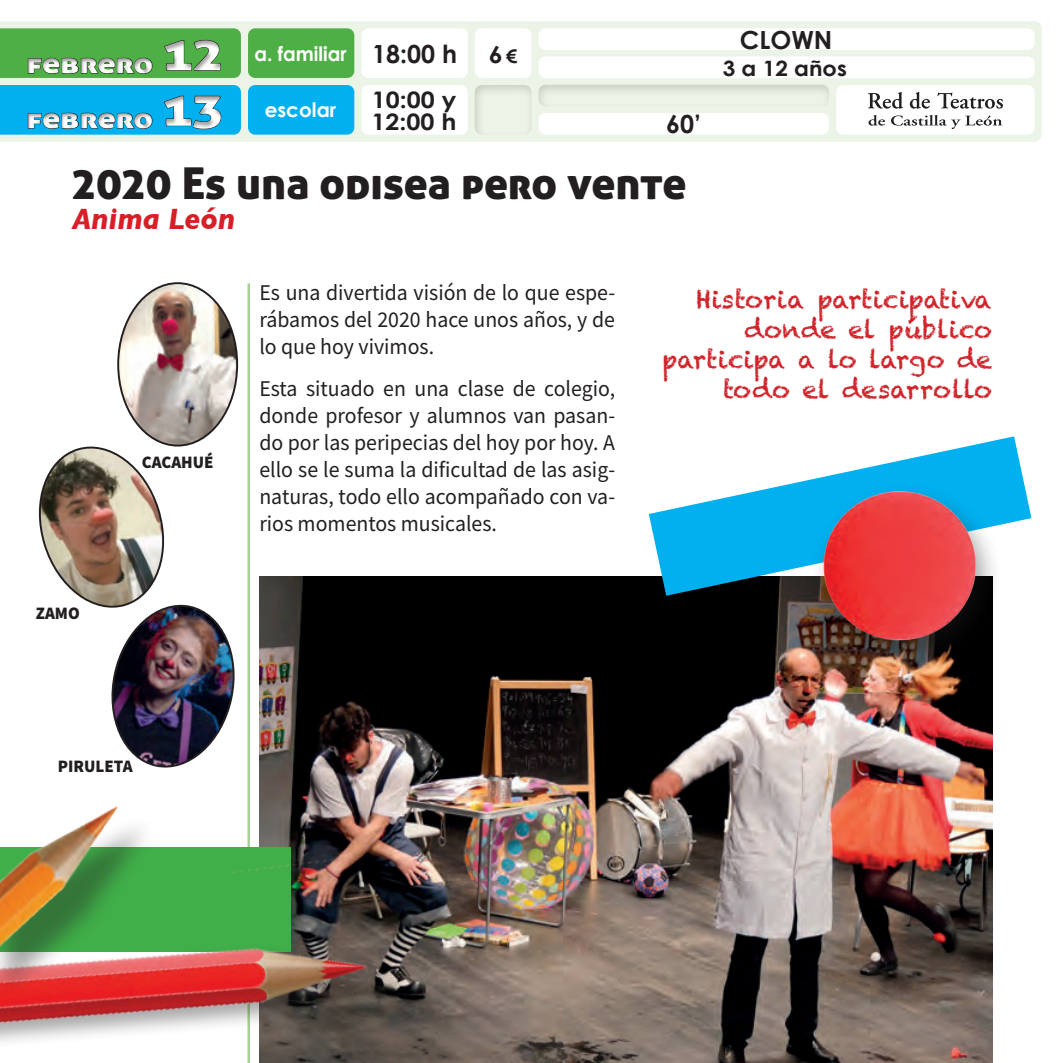
<style>
.page{position:relative;width:1063px;height:1063px;background:#fff}
.page>*{position:absolute;margin:0;border:0;box-sizing:border-box;transform-origin:0 0}
.t1{font:45px "Aller Display";color:#fff;scale:1.25 1}
.t2{font:44px "Aller Display";color:#231f20}
.t3{font:italic 700 30px "Gill Sans";color:#d61f26;scale:.96 1}
.t4{font:28px "Aller Display";color:#fff;scale:1.21 1}
.t5{font:25px/30px "Chalkduster";color:#d1232a;text-align:right}
.t6{font:700 25px "Century Gothic";color:#231f20}
.t7{font:700 23.5px "Century Gothic";color:#231f20;scale:1.06 1}
.t8{font:700 22.75px/22.5px "Century Gothic";color:#231f20;scale:1.1 1}
.t9{font:22.5px/27px "Source Sans Pro";color:#231f20;text-align:justify}
.t10{font:700 21.25px "Century Gothic";color:#231f20;scale:1.06 1}
.t11{font:700 20px "Century Gothic";color:#fff;scale:.96 1}
.t12{font:700 20px "Century Gothic";color:#fff}
.t13{font:900 17.5px "Source Sans Pro";color:#231f20}
.s1{font-size:18.75px}
</style>
<div class="page">
<div style="left:0;top:21px;width:1042px;height:121px;background:#ebf4e7"></div>
<hr style="left:247px;top:283px;width:3px;height:780px;background:#a9d099">
<img style="left:259px;top:577px;width:733px;height:486px">
<svg style="left:649px;top:436px;width:368px;height:160px"></svg>
<img style="left:0;top:785px;width:430px;height:278px">
<div style="left:0;top:813px;width:158px;height:187px;background:#231f20;opacity:.4"></div>
<img style="left:0;top:785px;width:130px;height:210px">
<img style="left:768px;top:447px;width:263px;height:233px">
<div style="left:141px;top:78px;width:165px;height:62px;background:#ebf4e7"></div>
<div style="left:141px;top:22px;width:165px;height:62px;background:#ebf4e7"></div>
<svg style="left:0;top:85px;width:241px;height:50px;background:#03ace8"></svg>
<div style="left:2px;top:97px;width:204px;height:42px;background:#231f20;opacity:.4"></div>
<svg style="left:0;top:28px;width:241px;height:50px;background:#51ac49"></svg>
<div style="left:2px;top:42px;width:204px;height:42px;background:#231f20;opacity:.4"></div>
<div style="left:248px;top:28px;width:106px;height:50px;background:#4faf47;border-radius:7px"></div>
<div style="left:248px;top:85px;width:106px;height:50px;background:#00b0ef;border-radius:7px"></div>
<div style="left:539px;top:28px;width:496px;height:22px;background:#fff;border-radius:7px"></div>
<div style="left:535px;top:76px;width:295px;height:34px;background:#231f20;opacity:.2"></div>
<div style="left:539px;top:57px;width:496px;height:21px;background:#fff;border-radius:7px"></div>
<div style="left:539px;top:113px;width:290px;height:22px;background:#fff;border-radius:7px"></div>
<div style="left:836px;top:85px;width:199px;height:50px;background:#fff;border-radius:7px"></div>
<div style="left:471px;top:81px;width:63px;height:55px;background:#231f20;opacity:.2"></div>
<div style="left:361px;top:28px;width:107px;height:50px;background:#fff;border-radius:7px"></div>
<div style="left:475px;top:28px;width:56px;height:50px;background:#fff;border-radius:7px"></div>
<div style="left:361px;top:85px;width:107px;height:50px;background:#fff;border-radius:7px"></div>
<svg style="left:868px;top:92px;width:135px;height:37px"></svg>
<img style="left:118px;top:283px;width:119px;height:157px">
<img style="left:38px;top:440px;width:197px;height:328px">
<p class="t4" style="left:26px;top:45px;width:106px">febrero</p>
<p class="t4" style="left:26px;top:100px;width:106px">febrero</p>
<h1 class="t1" style="left:163px;top:26px;width:49px">12</h1>
<h1 class="t1" style="left:162px;top:81px;width:50px">13</h1>
<p class="t11" style="left:254px;top:41px;width:97px">a. familiar</p>
<p class="t12" style="left:265px;top:98px;width:73px">escolar</p>
<p class="t6" style="left:372px;top:38px;width:86px">18:00 h</p>
<p class="t7" style="left:489px;top:39px;width:29px">6<span class="s1">€</span></p>
<p class="t8" style="left:371px;top:88px;width:79px">10:00 y<br>12:00 h</p>
<p class="t6" style="left:666px;top:108px;width:36px">60’</p>
<p class="t2" style="left:72px;top:155px;width:616px">2020 Es una odisea pero vente</p>
<p class="t3" style="left:72px;top:202px;width:171px">Anima León</p>
<p class="t6" style="left:740px;top:24px;width:94px">CLOWN</p>
<p class="t10" style="left:723px;top:55px;width:119px">3 a 12 años</p>
<p class="t13" style="left:36px;top:602px;width:45px">ZAMO</p>
<p class="t13" style="left:142px;top:450px;width:73px">CACAHUÉ</p>
<p class="t9" style="left:259px;top:279px;width:357px">Es una divertida visión de lo que espe&shy;rábamos del 2020 hace unos años, y de lo que hoy vivimos.</p>
<p class="t9" style="left:259px;top:374px;width:357px">Esta situado en una clase de colegio, donde profesor y alumnos van pasan&shy;do por las peripecias del hoy por hoy. A ello se le suma la dificultad de las asig&shy;naturas, todo ello acompañado con va&shy;rios momentos musicales.</p>
<p class="t5" style="left:662px;top:284px;width:332px">Historia participativa donde el público participa a lo largo de todo el desarrollo</p>
<p class="t13" style="left:58px;top:754px;width:76px">PIRULETA</p>
</div>
